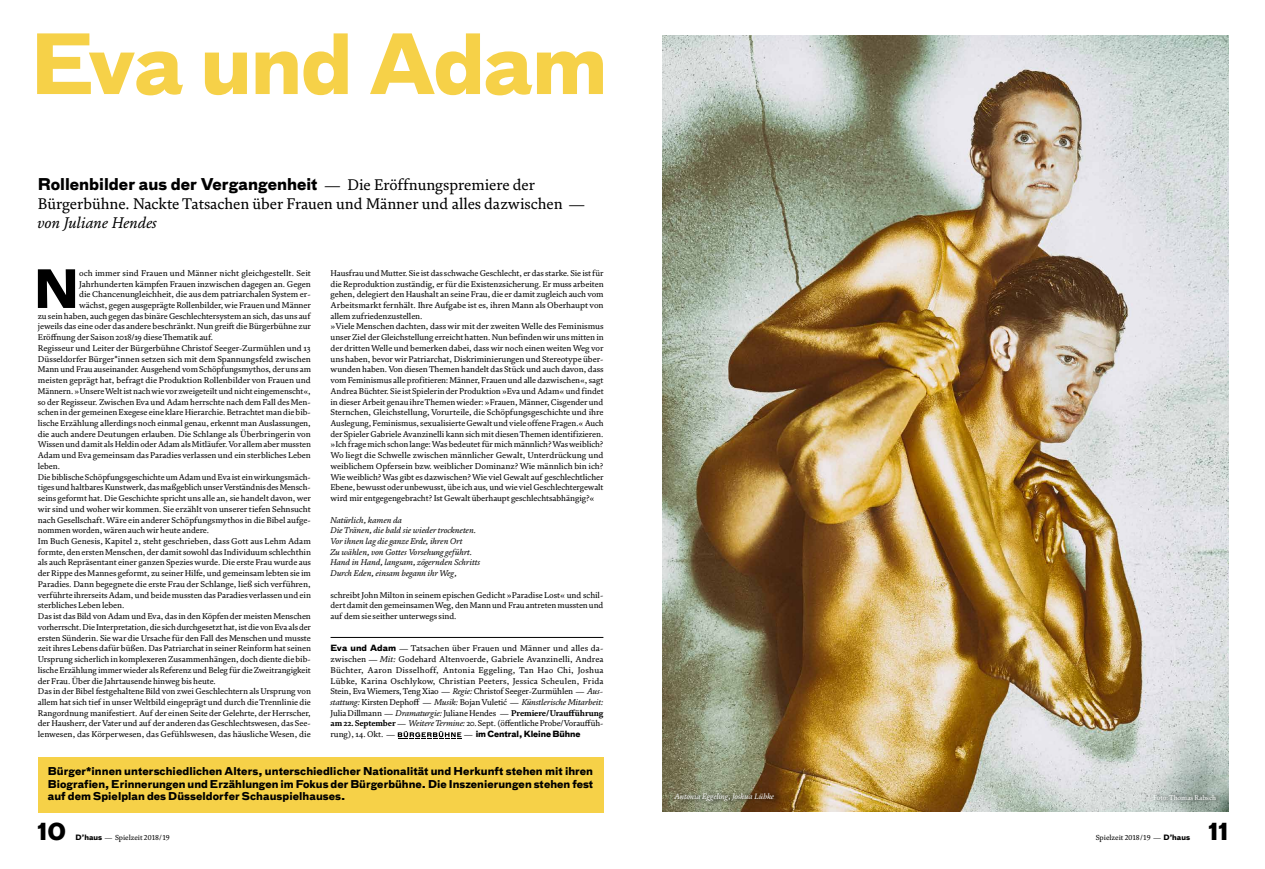
<style>
.page{position:relative;width:1265px;height:869px;background:#fff}
.page>*{position:absolute;margin:0;border:0;box-sizing:border-box;transform-origin:0 0}
.t1{font:700 80.06px "Bau Pro";letter-spacing:-.02em;color:#f6d148}
.t2{font:700 51.1px "Bau Pro";color:#000}
.t3{font:700 22.75px "Bau Pro";color:#000}
.t4{font:15.75px "FS Brabo";letter-spacing:-.005em;color:#000}
.t5{font:700 15.75px "Bau Pro";color:#000}
.t6{font:italic 15.75px "FS Brabo";letter-spacing:-.01em;color:#000}
.t7{font:700 10.5px/12.6px "Bau Pro";letter-spacing:.005em;color:#000;text-align:justify}
.t8{font:8.58px/10.7px "FS Brabo";letter-spacing:-.005em;color:#000;text-align:justify}
.t9{font:italic 8.58px/10.7px "FS Brabo";letter-spacing:-.01em;color:#000}
.t10{font:700 8.31px "Bau Pro";letter-spacing:-.01em;color:#000}
.t11{font:italic 7.88px "FS Brabo";letter-spacing:-.015em;color:#fff}
.t12{font:7.44px "FS Brabo";color:#000}
.t13{font:7px "FS Brabo";letter-spacing:-.005em;color:#fff}
.s1{font-family:"FS Brabo";font-weight:400}
.s2{font-family:"Bau Pro";font-weight:700;font-size:8.31px}
.s3{font-style:italic}
.s4{font-weight:700}
.s5{font-family:"FS Brabo";font-weight:400;font-size:8.58px}
.s6{font-family:"Bau Pro";font-weight:700;font-size:7.17px}
</style>
<div class="page">
<img style="left:663px;top:36px;width:565px;height:775px">
<div style="left:675px;top:789px;width:109px;height:17px;background:#000;opacity:.92"></div>
<hr style="left:331px;top:637px;width:272px;height:1px;background:#000">
<svg style="left:398px;top:731px;width:63px;height:8px"></svg>
<div style="left:1152px;top:789px;width:71px;height:15px;background:#000;opacity:.97"></div>
<div style="left:38px;top:756px;width:565px;height:56px;background:#f6d148"></div>
<h1 class="t1" style="left:30px;top:-5px;width:579px">Eva und Adam</h1>
<h3 class="t5" style="left:38px;top:170px;width:498px">Rollenbilder aus der Vergangenheit <span class="s1">— Die Eröffnungspremiere der</span></h3>
<h3 class="t4" style="left:38px;top:192px;width:548px">Bürgerbühne. Nackte Tatsachen über Frauen und Männer und alles dazwischen —</h3>
<h3 class="t6" style="left:38px;top:210px;width:121px">von Juliane Hendes</h3>
<h2 class="t2" style="left:34px;top:244px;width:47px">N</h2>
<p class="t8" style="left:79px;top:267px;width:233px">och immer sind Frauen und Männer nicht gleichgestellt. Seit</p>
<p class="t8" style="left:79px;top:278px;width:233px">Jahrhunderten kämpfen Frauen inzwischen dagegen an. Gegen</p>
<p class="t8" style="left:79px;top:288px;width:233px">die Chancenungleichheit, die aus dem patriarchalen System er-</p>
<p class="t8" style="left:79px;top:299px;width:233px">wächst, gegen ausgeprägte Rollenbilder, wie Frauen und Männer</p>
<p class="t8" style="left:38px;top:310px;width:274px">zu sein haben, auch gegen das binäre Geschlechtersystem an sich, das uns auf</p>
<p class="t8" style="left:38px;top:321px;width:275px">jeweils das eine oder das andere beschränkt. Nun greift die Bürgerbühne zur</p>
<p class="t8" style="left:38px;top:331px;width:177px">Eröffnung der Saison 2018/19 diese Thematik auf.</p>
<p class="t8" style="left:38px;top:342px;width:274px">Regisseur und Leiter der Bürgerbühne Christof Seeger-Zurmühlen und 13</p>
<p class="t8" style="left:38px;top:353px;width:275px">Düsseldorfer Bürger*innen setzen sich mit dem Spannungsfeld zwischen</p>
<p class="t8" style="left:38px;top:363px;width:275px">Mann und Frau auseinander. Ausgehend vom Schöpfungsmythos, der uns am</p>
<p class="t8" style="left:38px;top:374px;width:274px">meisten geprägt hat, befragt die Produktion Rollenbilder von Frauen und</p>
<p class="t8" style="left:38px;top:385px;width:274px">Männern. »Unsere Welt ist nach wie vor zweigeteilt und nicht eingemenscht«,</p>
<p class="t8" style="left:38px;top:396px;width:274px">so der Regisseur. Zwischen Eva und Adam herrschte nach dem Fall des Men-</p>
<p class="t8" style="left:38px;top:406px;width:274px">schen in der gemeinen Exegese eine klare Hierarchie. Betrachtet man die bib-</p>
<p class="t8" style="left:38px;top:417px;width:274px">lische Erzählung allerdings noch einmal genau, erkennt man Auslassungen,</p>
<p class="t8" style="left:38px;top:428px;width:275px">die auch andere Deutungen erlauben. Die Schlange als Überbringerin von</p>
<p class="t8" style="left:38px;top:438px;width:275px">Wissen und damit als Heldin oder Adam als Mitläufer. Vor allem aber mussten</p>
<p class="t8" style="left:38px;top:449px;width:275px">Adam und Eva gemeinsam das Paradies verlassen und ein sterbliches Leben</p>
<p class="t8" style="left:38px;top:460px;width:24px">leben.</p>
<p class="t8" style="left:38px;top:471px;width:274px">Die biblische Schöpfungsgeschichte um Adam und Eva ist ein wirkungsmäch-</p>
<p class="t8" style="left:38px;top:481px;width:274px">tiges und haltbares Kunstwerk, das maßgeblich unser Verständnis des Mensch-</p>
<p class="t8" style="left:38px;top:492px;width:275px">seins geformt hat. Die Geschichte spricht uns alle an, sie handelt davon, wer</p>
<p class="t8" style="left:38px;top:503px;width:275px">wir sind und woher wir kommen. Sie erzählt von unserer tiefen Sehnsucht</p>
<p class="t8" style="left:38px;top:513px;width:274px">nach Gesellschaft. Wäre ein anderer Schöpfungsmythos in die Bibel aufge-</p>
<p class="t8" style="left:38px;top:524px;width:173px">nommen worden, wären auch wir heute andere.</p>
<p class="t8" style="left:38px;top:535px;width:275px">Im Buch Genesis, Kapitel 2, steht geschrieben, dass Gott aus Lehm Adam</p>
<p class="t8" style="left:38px;top:546px;width:275px">formte, den ersten Menschen, der damit sowohl das Individuum schlechthin</p>
<p class="t8" style="left:38px;top:556px;width:275px">als auch Repräsentant einer ganzen Spezies wurde. Die erste Frau wurde aus</p>
<p class="t8" style="left:38px;top:567px;width:275px">der Rippe des Mannes geformt, zu seiner Hilfe, und gemeinsam lebten sie im</p>
<p class="t8" style="left:38px;top:578px;width:274px">Paradies. Dann begegnete die erste Frau der Schlange, ließ sich verführen,</p>
<p class="t8" style="left:38px;top:588px;width:275px">verführte ihrerseits Adam, und beide mussten das Paradies verlassen und ein</p>
<p class="t8" style="left:38px;top:599px;width:88px">sterbliches Leben leben.</p>
<p class="t8" style="left:38px;top:610px;width:275px">Das ist das Bild von Adam und Eva, das in den Köpfen der meisten Menschen</p>
<p class="t8" style="left:38px;top:621px;width:274px">vorherrscht. Die Interpretation, die sich durchgesetzt hat, ist die von Eva als der</p>
<p class="t8" style="left:38px;top:631px;width:275px">ersten Sünderin. Sie war die Ursache für den Fall des Menschen und musste</p>
<p class="t8" style="left:38px;top:642px;width:275px">zeit ihres Lebens dafür büßen. Das Patriarchat in seiner Reinform hat seinen</p>
<p class="t8" style="left:38px;top:653px;width:274px">Ursprung sicherlich in komplexeren Zusammenhängen, doch diente die bib-</p>
<p class="t8" style="left:38px;top:664px;width:275px">lische Erzählung immer wieder als Referenz und Beleg für die Zweitrangigkeit</p>
<p class="t8" style="left:38px;top:674px;width:179px">der Frau. Über die Jahrtausende hinweg bis heute.</p>
<p class="t8" style="left:38px;top:685px;width:275px">Das in der Bibel festgehaltene Bild von zwei Geschlechtern als Ursprung von</p>
<p class="t8" style="left:38px;top:696px;width:275px">allem hat sich tief in unser Weltbild eingeprägt und durch die Trennlinie die</p>
<p class="t8" style="left:38px;top:706px;width:274px">Rangordnung manifestiert. Auf der einen Seite der Gelehrte, der Herrscher,</p>
<p class="t8" style="left:38px;top:717px;width:274px">der Hausherr, der Vater und auf der anderen das Geschlechtswesen, das See-</p>
<p class="t8" style="left:38px;top:728px;width:274px">lenwesen, das Körperwesen, das Gefühlswesen, das häusliche Wesen, die</p>
<p class="t8" style="left:331px;top:267px;width:275px;text-align:left">Hausfrau und Mutter. Sie ist das schwache Geschlecht, er das starke. Sie ist für die Reproduktion zuständig, er für die Existenzsicherung. Er muss arbeiten gehen, delegiert den Haushalt an seine Frau, die er damit zugleich auch vom Arbeitsmarkt fernhält. Ihre Aufgabe ist es, ihren Mann als Oberhaupt von allem zufriedenzustellen.<br>»Viele Menschen dachten, dass wir mit der zweiten Welle des Feminismus unser Ziel der Gleichstellung erreicht hatten. Nun befinden wir uns mitten in der dritten Welle und bemerken dabei, dass wir noch einen weiten Weg vor uns haben, bevor wir Patriarchat, Diskriminierungen und Stereotype über&shy;wunden haben. Von diesen Themen handelt das Stück und auch davon, dass vom Feminismus alle profitieren: Männer, Frauen und alle dazwischen«, sagt Andrea Büchter. Sie ist Spielerin der Produktion »Eva und Adam« und findet in dieser Arbeit genau ihre Themen wieder: »Frauen, Männer, Cisgender und Sternchen, Gleichstellung, Vorurteile, die Schöpfungsgeschichte und ihre Auslegung, Feminismus, sexualisierte Gewalt und viele offene Fragen.« Auch der Spieler Gabriele Avanzinelli kann sich mit diesen Themen identifizieren. »Ich frage mich schon lange: Was bedeutet für mich männlich? Was weiblich?<br>Wo liegt die Schwelle zwischen männlicher Gewalt, Unterdrückung und weiblichem Opfersein bzw. weiblicher Dominanz? Wie männlich bin ich?<br>Wie weiblich? Was gibt es dazwischen? Wie viel Gewalt auf geschlechtlicher Ebene, bewusst oder unbewusst, übe ich aus, und wie viel Geschlechtergewalt wird mir entgegengebracht? Ist Gewalt überhaupt geschlechtsabhängig?«</p>
<p class="t9" style="left:331px;top:513px;width:152px">Natürlich, kamen da<br>Die Tränen, die bald sie wieder trockneten.<br>Vor ihnen lag die ganze Erde, ihren Ort<br>Zu wählen, von Gottes Vorsehung geführt.<br>Hand in Hand, langsam, zögernden Schritts Durch Eden, einsam begann ihr Weg,</p>
<p class="t8" style="left:331px;top:588px;width:274px">schreibt John Milton in seinem epischen Gedicht »Paradise Lost« und schil&shy;dert damit den gemeinsamen Weg, den Mann und Frau antreten mussten und auf dem sie seither unterwegs sind.</p>
<p class="t8" style="left:331px;top:642px;width:275px"><span class="s2">Eva und Adam</span> — Tatsachen über Frauen und Männer und alles da&shy;zwischen — <span class="s3">Mit:</span> Godehard Altenvoerde, Gabriele Avanzinelli, Andrea Büchter, Aaron Disselhoff, Antonia Eggeling, Tan Hao Chi, Joshua Lübke, Karina Oschlykow, Christian Peeters, Jessica Scheulen, Frida Stein, Eva Wiemers, Teng Xiao — <span class="s3">Regie:</span> Christof Seeger-Zurmühlen — <span class="s3">Aus&shy;stattung:</span> Kirsten Dephoff — <span class="s3">Musik:</span> Bojan Vuletić — <span class="s3">Künstlerische Mitarbeit:<br></span>Julia Dillmann — <span class="s3">Dramaturgie:</span> Juliane Hendes — <span class="s4">Premiere/Uraufführung am 22. September</span> — <span class="s3">Weitere Termine:</span> 20. Sept. (öffentliche Probe/Vorauffüh&shy;rung), 14. Okt. —</p>
<p class="t10" style="left:464px;top:726px;width:118px"><span class="s5">—</span> im Central, Kleine Bühne</p>
<p class="t7" style="left:48px;top:763px;width:547px">Bürger*innen unterschiedlichen Alters, unterschiedlicher Nationalität und Herkunft stehen mit ihren Biografien, Erinnerungen und Erzählungen im Fokus der Bürgerbühne. Die Inszenierungen stehen fest auf dem Spielplan des Düsseldorfer Schauspielhauses.</p>
<p class="t11" style="left:675px;top:790px;width:101px">Antonia Eggeling, Joshua Lübke</p>
<p class="t13" style="left:1153px;top:791px;width:64px">Foto: Thomas Rabsch</p>
<h3 class="t3" style="left:37px;top:811px;width:30px">10</h3>
<p class="t12" style="left:76px;top:831px;width:96px"><span class="s6">D’haus</span> — Spielzeit 2018/19</p>
<p class="t12" style="left:1096px;top:831px;width:96px">Spielzeit 2018/19 — <span class="s6">D’haus</span></p>
<h3 class="t3" style="left:1208px;top:811px;width:22px">11</h3>
</div>
